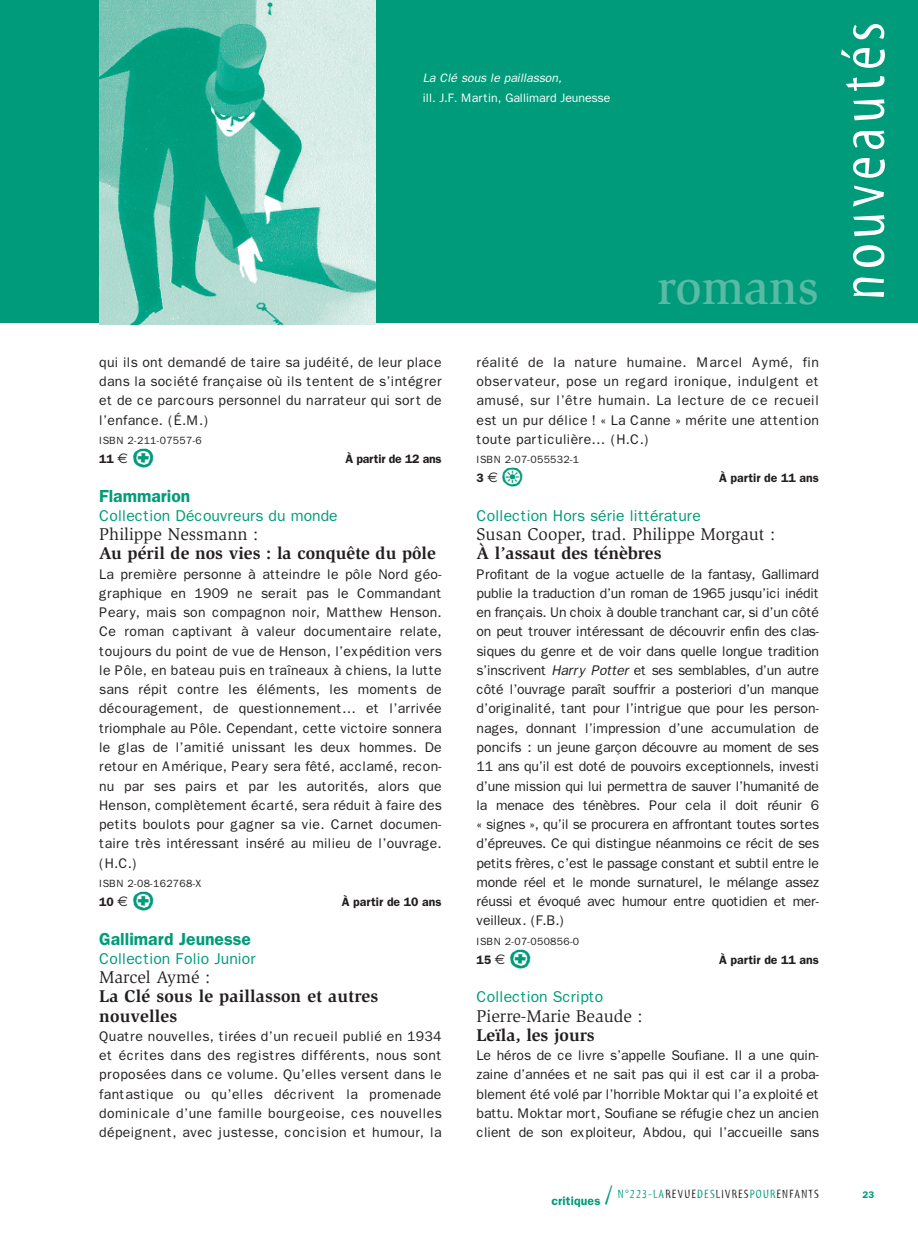
<style>
.page{position:relative;width:918px;height:1241px;background:#fff}
.page>*{position:absolute;margin:0;border:0;box-sizing:border-box;transform-origin:0 0}
.t1{font:63px "Myriad Tilt";letter-spacing:.08em;color:#fff}
.t2{font:500 49px "Slimbach";color:#59baa6}
.t3{font:35px "Ale Signs White LL";color:#009b7a}
.t4{font:700 17.5px/19.2px "Slimbach";color:#231f20}
.t5{font:17.5px "Slimbach";color:#231f20}
.t6{font:600 17.5px "Franklin Gothic";color:#009b7a}
.t7{font:15.75px "Franklin Gothic";color:#009b7a}
.t8{font:14px/19.2px "Franklin Gothic";letter-spacing:.02em;color:#231f20;text-align:justify}
.t9{font:600 12.25px "Franklin Gothic";color:#231f20}
.t10{font:12.25px "Myriad Tilt";letter-spacing:.1em;color:#231f20}
.t11{font:12.25px "Franklin Gothic";letter-spacing:-.005em;color:#fff}
.t12{font:italic 12.25px "Franklin Gothic";letter-spacing:-.005em;color:#fff}
.t13{font:600 12.25px "Franklin Gothic";letter-spacing:-.02em;color:#231f20}
.t14{font:10.5px "Franklin Gothic";letter-spacing:.03em;color:#231f20}
.t15{font:600 9.62px "Franklin Gothic";color:#009b7a}
.s1{font-family:"Euro Sans";font-weight:400;font-size:14px}
.s2{font-style:italic}
.s3{font-family:"Franklin Gothic";font-weight:600;color:#009b7a}
.s4{font-size:26.25px;color:#009b7a}
.s5{color:#009b7a}
</style>
<div class="page">
<div style="left:0;top:0;width:918px;height:322px;background:#009b7a"></div>
<img style="left:99px;top:1px;width:277px;height:323px">
<p class="t12" style="left:423px;top:71px;width:140px">La Clé sous le paillasson,</p>
<p class="t11" style="left:423px;top:90px;width:189px">ill. J.F. Martin, Gallimard Jeunesse</p>
<h2 class="t2" style="left:657px;top:269px;width:163px">romans</h2>
<p class="t8" style="left:99px;top:352px;width:344px">qui ils ont demandé de taire sa judéité, de leur place dans la société française où ils tentent de s’intégrer et de ce parcours personnel du narrateur qui sort de l’enfance. (É.M.)</p>
<p class="t14" style="left:99px;top:434px;width:104px">ISBN 2-211-07557-6</p>
<p class="t9" style="left:99px;top:451px;width:30px">11 <span class="s1">€</span></p>
<h3 class="t3" style="left:132px;top:435px;width:24px">U</h3>
<p class="t13" style="left:345px;top:451px;width:98px">À partir de 12 ans</p>
<p class="t6" style="left:99px;top:485px;width:92px">Flammarion</p>
<p class="t7" style="left:99px;top:506px;width:240px">Collection Découvreurs du monde</p>
<p class="t5" style="left:99px;top:527px;width:161px">Philippe Nessmann :</p>
<p class="t4" style="left:99px;top:545px;width:338px">Au péril de nos vies : la conquête du pôle</p>
<p class="t8" style="left:99px;top:564px;width:344px">La première personne à atteindre le pôle Nord géo&shy;graphique en 1909 ne serait pas le Commandant Peary, mais son compagnon noir, Matthew Henson.<br>Ce roman captivant à valeur documentaire relate, toujours du point de vue de Henson, l’expédition vers le Pôle, en bateau puis en traîneaux à chiens, la lutte sans répit contre les éléments, les moments de découragement, de questionnement… et l’arrivée triomphale au Pôle. Cependant, cette victoire sonnera le glas de l’amitié unissant les deux hommes. De retour en Amérique, Peary sera fêté, acclamé, recon&shy;nu par ses pairs et par les autorités, alors que Henson, complètement écarté, sera réduit à faire des petits boulots pour gagner sa vie. Carnet documen&shy;taire très intéressant inséré au milieu de l’ouvrage. (H.C.)</p>
<p class="t14" style="left:99px;top:876px;width:105px">ISBN 2-08-162768-X</p>
<p class="t9" style="left:99px;top:894px;width:30px">10 <span class="s1">€</span></p>
<h3 class="t3" style="left:132px;top:878px;width:24px">U</h3>
<p class="t9" style="left:342px;top:894px;width:101px">À partir de 10 ans</p>
<p class="t6" style="left:99px;top:928px;width:153px">Gallimard Jeunesse</p>
<p class="t7" style="left:99px;top:949px;width:158px">Collection Folio Junior</p>
<p class="t5" style="left:99px;top:970px;width:113px">Marcel Aymé :</p>
<p class="t4" style="left:99px;top:988px;width:280px">La Clé sous le paillasson et autres nouvelles</p>
<p class="t8" style="left:99px;top:1026px;width:344px">Quatre nouvelles, tirées d’un recueil publié en 1934 et écrites dans des registres différents, nous sont proposées dans ce volume. Qu’elles versent dans le fantastique ou qu’elles décrivent la promenade dominicale d’une famille bourgeoise, ces nouvelles dépeignent, avec justesse, concision et humour, la</p>
<p class="t8" style="left:476px;top:352px;width:344px">réalité de la nature humaine. Marcel Aymé, fin observateur, pose un regard ironique, indulgent et amusé, sur l’être humain. La lecture de ce recueil est un pur délice ! « La Canne » mérite une attention toute particulière… (H.C.)</p>
<p class="t14" style="left:476px;top:453px;width:104px">ISBN 2-07-055532-1</p>
<p class="t9" style="left:476px;top:471px;width:23px">3 <span class="s1">€</span></p>
<h3 class="t3" style="left:501px;top:454px;width:24px">o</h3>
<p class="t9" style="left:719px;top:471px;width:101px">À partir de 11 ans</p>
<p class="t7" style="left:476px;top:506px;width:226px">Collection Hors série littérature</p>
<p class="t5" style="left:476px;top:527px;width:300px">Susan Cooper, trad. Philippe Morgaut :</p>
<p class="t4" style="left:476px;top:545px;width:186px">À l’assaut des ténèbres</p>
<p class="t8" style="left:476px;top:564px;width:344px">Profitant de la vogue actuelle de la fantasy, Gallimard publie la traduction d’un roman de 1965 jusqu’ici inédit en français. Un choix à double tranchant car, si d’un côté on peut trouver intéressant de découvrir enfin des clas&shy;siques du genre et de voir dans quelle longue tradition s’inscrivent <span class="s2">Harry Potter</span> et ses semblables, d’un autre côté l’ouvrage paraît souffrir a posteriori d’un manque d’originalité, tant pour l’intrigue que pour les person&shy;nages, donnant l’impression d’une accumulation de poncifs : un jeune garçon découvre au moment de ses 11 ans qu’il est doté de pouvoirs exceptionnels, investi d’une mission qui lui permettra de sauver l’humanité de la menace des ténèbres. Pour cela il doit réunir 6 « signes », qu’il se procurera en affrontant toutes sortes d’épreuves. Ce qui distingue néanmoins ce récit de ses petits frères, c’est le passage constant et subtil entre le monde réel et le monde surnaturel, le mélange assez réussi et évoqué avec humour entre quotidien et mer&shy;veilleux. (F.B.)</p>
<p class="t14" style="left:476px;top:934px;width:104px">ISBN 2-07-050856-0</p>
<p class="t9" style="left:476px;top:952px;width:30px">15 <span class="s1">€</span></p>
<h3 class="t3" style="left:509px;top:935px;width:24px">U</h3>
<p class="t9" style="left:719px;top:952px;width:101px">À partir de 11 ans</p>
<p class="t7" style="left:476px;top:987px;width:128px">Collection Scripto</p>
<p class="t5" style="left:476px;top:1008px;width:168px">Pierre-Marie Beaude :</p>
<p class="t4" style="left:476px;top:1026px;width:120px">Leïla, les jours</p>
<p class="t8" style="left:476px;top:1045px;width:344px">Le héros de ce livre s’appelle Soufiane. Il a une quin&shy;zaine d’années et ne sait pas qui il est car il a proba&shy;blement été volé par l’horrible Moktar qui l’a exploité et battu. Moktar mort, Soufiane se réfugie chez un ancien client de son exploiteur, Abdou, qui l’accueille sans</p>
<p class="t10" style="left:551px;top:1189px;width:269px"><span class="s3">critiques</span> <span class="s4">/</span> <span class="s5">N°223-LA</span>REVUE<span class="s5">DES</span>LIVRES<span class="s5">POUR</span>ENFANTS</p>
<h1 class="t1" style="left:840px;top:300px;width:280px;rotate:-90deg">nouveautés</h1>
<p class="t15" style="left:862px;top:1188px;width:13px">23</p>
</div>
